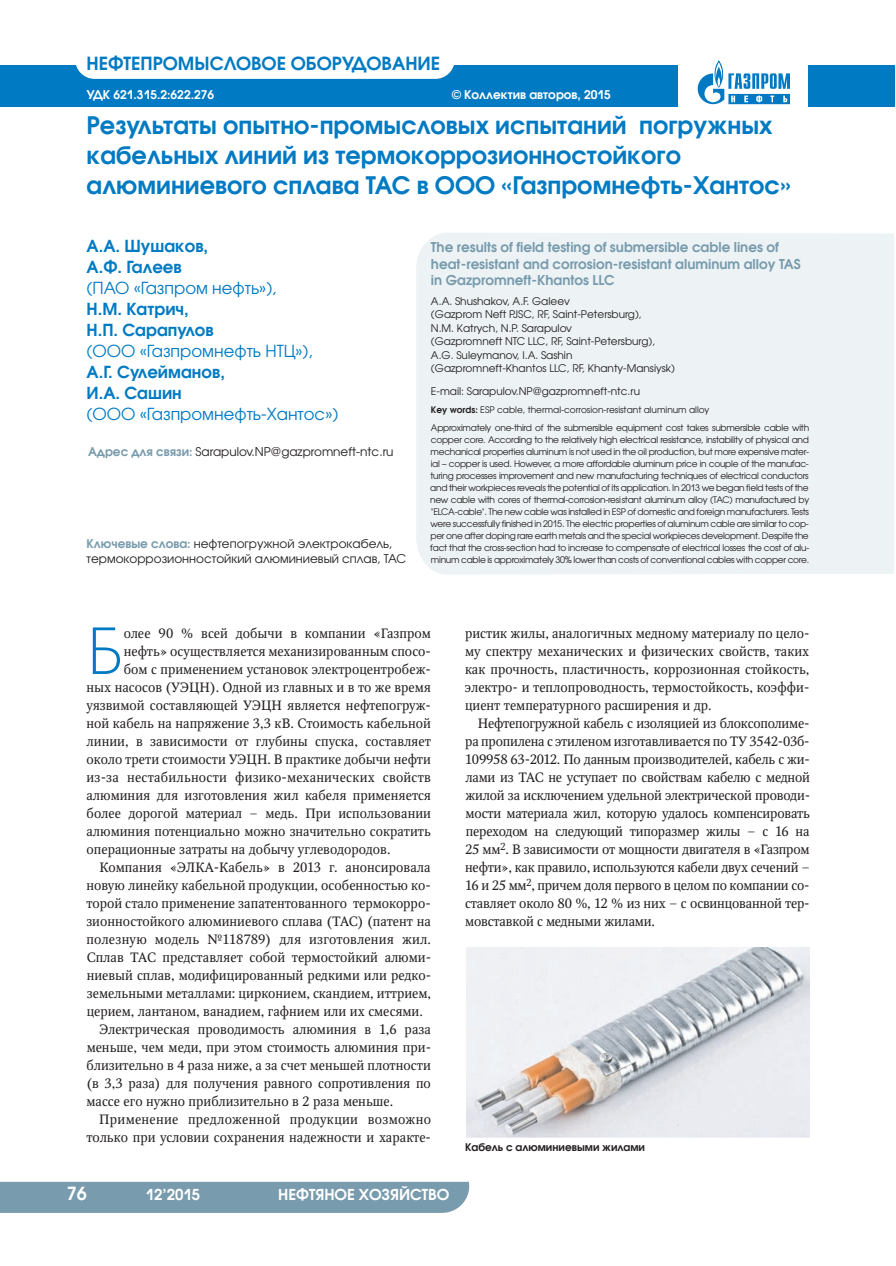
<style>
.page{position:relative;width:896px;height:1266px;background:#fff}
.page>*{position:absolute;margin:0;border:0;box-sizing:border-box;transform-origin:0 0}
.t1{font:69.75px "Futura Light C";color:#007ac2}
.t2{font:600 24px/30px "Avant Garde Gothic C";color:#007ac2}
.t3{font:600 18px "Avant Garde Gothic C";color:#007ac2}
.t4{font:600 18px "Avant Garde Gothic C";color:#fff}
.t5{font:600 16.5px/21px "Avant Garde Gothic C";color:#007ac2}
.t6{font:16.5px "Avant Garde Gothic C";color:#007ac2}
.t7{font:600 15px "Avant Garde Gothic C";color:#fff}
.t8{font:13.5px/18px "Octava C";color:#231f20;text-align:justify}
.t9{font:600 13.5px/16.5px "Avant Garde Gothic C";color:#789bad}
.t10{font:13.5px "Octava C";letter-spacing:.02em;color:#231f20}
.t11{font:12px/15px "Avant Garde Gothic C";color:#231f20}
.t12{font:600 12px "Avant Garde Gothic C";color:#fff}
.t13{font:10.5px/13.5px "Avant Garde Gothic C";color:#231f20}
.t14{font:600 10.5px "Avant Garde Gothic C";color:#231f20}
.t15{font:9px/12px "Avant Garde Gothic C";letter-spacing:-.03em;color:#231f20}
.s1{font-weight:600;color:#789bad}
.s2{font-weight:600}
</style>
<div class="page">
<div style="left:0;top:1182px;width:469px;height:31px;background:#789bad"></div>
<div style="left:0;top:65px;width:894px;height:42px;background:#007ac2"></div>
<div style="left:75px;top:40px;width:380px;height:39px;background:#fff;border-radius:19px"></div>
<div style="left:679px;top:46px;width:129px;height:73px;background:#fff"></div>
<svg style="left:698px;top:60px;width:92px;height:44px"></svg>
<div style="left:416px;top:233px;width:478px;height:342px;background:#edf3f5"></div>
<img style="left:466px;top:947px;width:343px;height:190px">
<h3 class="t3" style="left:87px;top:53px;width:355px">НЕФТЕПРОМЫСЛОВОЕ ОБОРУДОВАНИЕ</h3>
<p class="t12" style="left:87px;top:87px;width:129px">УДК 621.315.2:622.276</p>
<p class="t12" style="left:452px;top:87px;width:160px">© Коллектив авторов, 2015</p>
<h2 class="t2" style="left:87px;top:111px;width:706px">Результаты опытно-промысловых испытаний погружных кабельных линий из термокоррозионностойкого алюминиевого сплава ТАС в ООО «Газпромнефть-Хантос»</h2>
<p class="t5" style="left:87px;top:236px;width:123px">А.А. Шушаков,<br>А.Ф. Галеев</p>
<p class="t6" style="left:87px;top:279px;width:192px">(ПАО «Газпром нефть»),</p>
<p class="t5" style="left:87px;top:299px;width:129px">Н.М. Катрич,<br>Н.П. Сарапулов</p>
<p class="t6" style="left:87px;top:342px;width:228px">(ООО «Газпромнефть НТЦ»),</p>
<p class="t5" style="left:87px;top:362px;width:140px">А.Г. Сулейманов,<br>И.А. Сашин</p>
<p class="t6" style="left:87px;top:405px;width:253px">(ООО «Газпромнефть-Хантос»)</p>
<p class="t11" style="left:88px;top:445px;width:307px"><span class="s1">Адрес для связи:</span> Sarapulov.NP@gazpromneft-ntc.ru</p>
<p class="t11" style="left:87px;top:537px;width:321px"><span class="s1">Ключевые слова:</span> нефтепогружной электрокабель, термокоррозионностойкий алюминиевый сплав, ТАС</p>
<p class="t9" style="left:431px;top:239px;width:371px">The results of field testing of submersible cable lines of heat-resistant and corrosion-resistant aluminum alloy TAS in Gazpromneft-Khantos LLC</p>
<p class="t13" style="left:431px;top:294px;width:245px">A.A. Shushakov, A.F. Galeev<br>(Gazprom Neft PJSC, RF, Saint-Petersburg),<br>N.M. Katrych, N.P. Sarapulov<br>(Gazpromneft NTC LLC, RF, Saint-Petersburg), A.G. Suleymanov, I.A. Sashin (Gazpromneft-Khantos LLC, RF, Khanty-Mansiysk)</p>
<p class="t13" style="left:431px;top:384px;width:211px">E-mail: Sarapulov.NP@gazpromneft-ntc.ru</p>
<p class="t15" style="left:431px;top:401px;width:380px;line-height:18px"><span class="s2">Key words:</span> ESP cable, thermal-corrosion-resistant aluminum alloy<br>Approximately one-third of the submersible equipment cost takes submersible cable with</p>
<p class="t15" style="left:430px;top:434px;width:381px;text-align:justify">copper core. According to the relatively high electrical resistance, instability of physical and mechanical properties aluminum is not used in the oil production, but more expensive mater&shy;ial – copper is used. However, a more affordable aluminum price in couple of the manufac&shy;turing processes improvement and new manufacturing techniques of electrical conductors and their workpieces reveals the potential of its application. In 2013 we began field tests of the new cable with cores of thermal-corrosion-resistant aluminum alloy (TAC) manufactured by "ELCA-cable". The new cable was installed in ESP of domestic and foreign manufacturers. Tests were successfully finished in 2015. The electric properties of aluminum cable are similar to cop&shy;per one after doping rare earth metals and the special workpieces development. Despite the fact that the cross-section had to increase to compensate of electrical losses the cost of alu&shy;minum cable is approximately 30% lower than costs of conventional cables with copper core.</p>
<h1 class="t1" style="left:87px;top:609px;width:39px">Б</h1>
<p class="t8" style="left:124px;top:626px;width:309px">олее 90 % всей добычи в компании «Газпром</p>
<p class="t8" style="left:124px;top:644px;width:309px">нефть» осуществляется механизированным спосо-</p>
<p class="t8" style="left:124px;top:662px;width:309px">бом с применением установок электроцентробеж-</p>
<p class="t8" style="left:87px;top:680px;width:346px">ных насосов (УЭЦН). Одной из главных и в то же время</p>
<p class="t8" style="left:87px;top:698px;width:346px">уязвимой составляющей УЭЦН является нефтепогруж-</p>
<p class="t8" style="left:87px;top:716px;width:346px">ной кабель на напряжение 3,3 кВ. Стоимость кабельной</p>
<p class="t8" style="left:87px;top:734px;width:346px">линии, в зависимости от глубины спуска, составляет</p>
<p class="t8" style="left:87px;top:752px;width:346px">около трети стоимости УЭЦН. В практике добычи нефти</p>
<p class="t8" style="left:87px;top:770px;width:346px">из-за нестабильности физико-механических свойств</p>
<p class="t8" style="left:87px;top:788px;width:346px">алюминия для изготовления жил кабеля применяется</p>
<p class="t8" style="left:87px;top:806px;width:346px">более дорогой материал – медь. При использовании</p>
<p class="t8" style="left:87px;top:824px;width:346px">алюминия потенциально можно значительно сократить</p>
<p class="t8" style="left:87px;top:842px;width:305px">операционные затраты на добычу углеводородов.</p>
<p class="t8" style="left:99px;top:860px;width:333px">Компания «ЭЛКА-Кабель» в 2013 г. анонсировала</p>
<p class="t8" style="left:86px;top:878px;width:346px">новую линейку кабельной продукции, особенностью ко-</p>
<p class="t8" style="left:86px;top:896px;width:346px">торой стало применение запатентованного термокорро-</p>
<p class="t8" style="left:86px;top:914px;width:346px">зионностойкого алюминиевого сплава (ТАС) (патент на</p>
<p class="t8" style="left:87px;top:932px;width:346px">полезную модель №118789) для изготовления жил.</p>
<p class="t8" style="left:87px;top:950px;width:346px">Сплав ТАС представляет собой термостойкий алюми-</p>
<p class="t8" style="left:87px;top:968px;width:346px">ниевый сплав, модифицированный редкими или редко-</p>
<p class="t8" style="left:87px;top:986px;width:346px">земельными металлами: цирконием, скандием, иттрием,</p>
<p class="t8" style="left:87px;top:1004px;width:338px">церием, лантаном, ванадием, гафнием или их смесями.</p>
<p class="t8" style="left:99px;top:1022px;width:333px">Электрическая проводимость алюминия в 1,6 раза</p>
<p class="t8" style="left:87px;top:1040px;width:346px">меньше, чем меди, при этом стоимость алюминия при-</p>
<p class="t8" style="left:87px;top:1058px;width:346px">близительно в 4 раза ниже, а за счет меньшей плотности</p>
<p class="t8" style="left:86px;top:1076px;width:346px">(в 3,3 раза) для получения равного сопротивления по</p>
<p class="t8" style="left:86px;top:1094px;width:308px">массе его нужно приблизительно в 2 раза меньше.</p>
<p class="t10" style="left:99px;top:1114px;width:333px">Применение предложенной продукции возможно</p>
<p class="t8" style="left:87px;top:1130px;width:346px">только при условии сохранения надежности и характе-</p>
<h3 class="t4" style="left:67px;top:1183px;width:22px">76</h3>
<p class="t7" style="left:146px;top:1186px;width:56px">12’2015</p>
<p class="t7" style="left:278px;top:1186px;width:173px">НЕФТЯНОЕ ХОЗЯЙСТВО</p>
<p class="t8" style="left:465px;top:626px;width:346px">ристик жилы, аналогичных медному материалу по цело&shy;му спектру механических и физических свойств, таких как прочность, пластичность, коррозионная стойкость, электро- и теплопроводность, термостойкость, коэффи&shy;циент температурного расширения и др.</p>
<p class="t8" style="left:465px;top:716px;width:347px;text-indent:13px">Нефтепогружной кабель с изоляцией из блоксополиме&shy;ра пропилена с этиленом изготавливается по ТУ 3542-03б-109958 63-2012. По данным производителей, кабель с жи&shy;лами из ТАС не уступает по свойствам кабелю с медной жилой за исключением удельной электрической проводи&shy;мости материала жил, которую удалось компенсировать переходом на следующий типоразмер жилы – с 16 на 25 мм<sup>2</sup>. В зависимости от мощности двигателя в «Газпром нефти», как правило, используются кабели двух сечений – 16 и 25 мм<sup>2</sup>, причем доля первого в целом по компании со&shy;ставляет около 80 %, 12 % из них – с освинцованной тер&shy;мовставкой с медными жилами.</p>
<p class="t14" style="left:465px;top:1141px;width:182px">Кабель с алюминиевыми жилами</p>
</div>
